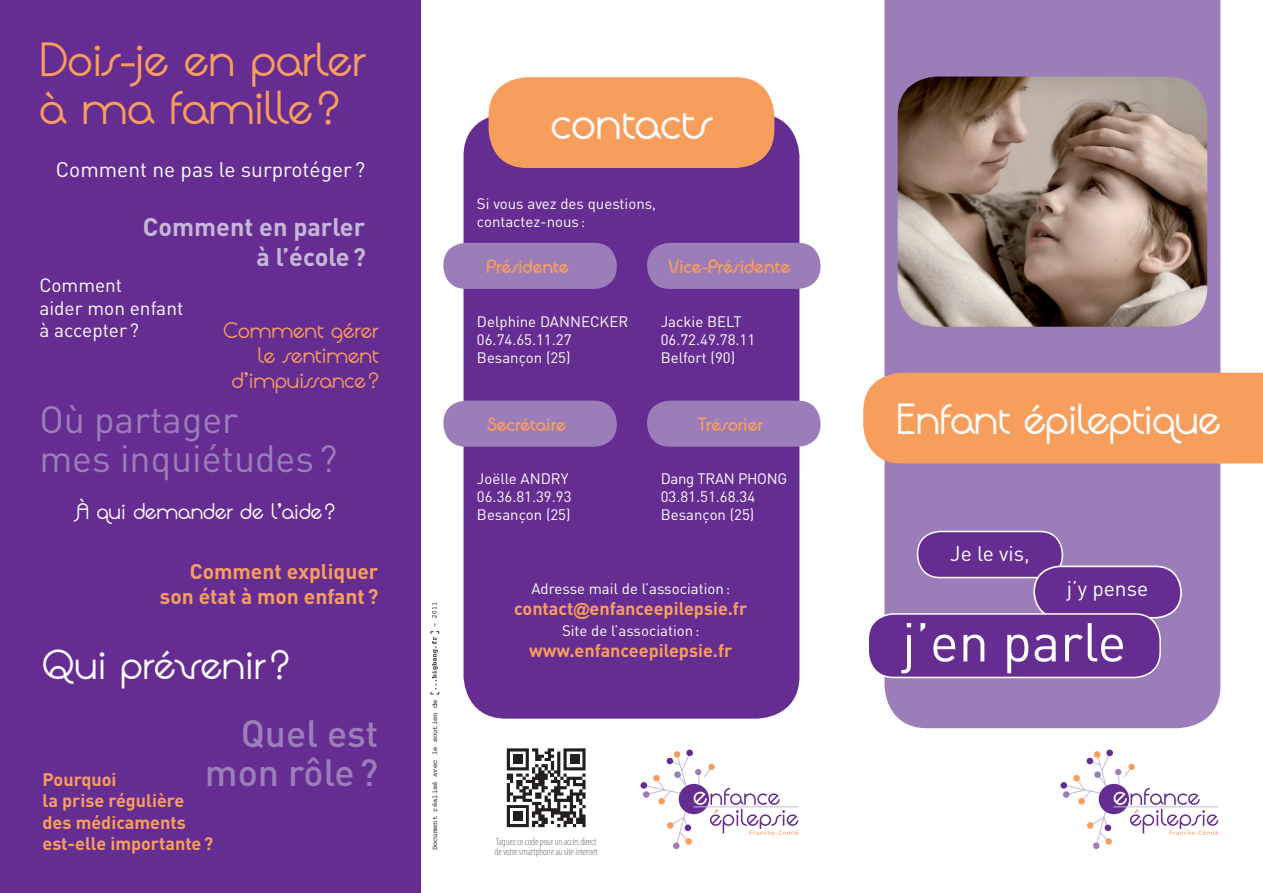
<style>
.page{position:relative;width:1263px;height:893px;background:#fff}
.page>*{position:absolute;margin:0;border:0;box-sizing:border-box;transform-origin:0 0}
.t1{font:54px "DIN";color:#fff}
.t2{font:44.4px "Quadranta";color:#f89e5d}
.t3{font:43.5px "Quadranta";color:#fff}
.t4{font:40.5px "Quadranta";letter-spacing:-.01em;color:#fff}
.t5{font:39px "Quadranta";color:#fff}
.t6{font:37.5px "DIN";color:#9b7eb9}
.t7{font:500 37.5px "DIN";color:#9b7eb9}
.t8{font:700 25.2px "DIN";color:#c6b7d8}
.t9{font:21px "DIN";color:#fff}
.t10{font:21px/25.2px "Quadranta";color:#f89e5d;text-align:right}
.t11{font:700 21px "DIN";color:#f89e5d}
.t12{font:21px "Quadranta";color:#fff}
.t13{font:19.05px "DIN";color:#fff}
.t14{font:700 18px/21.6px "DIN";color:#f89e5d}
.t15{font:700 18px "Quadranta";color:#f89e5d}
.t16{font:15px "DIN";color:#fff}
.t17{font:15px "DIN";letter-spacing:-.02em;color:#fff}
.t18{font:300 condensed 10.5px/10.5px "Myriad Pro";letter-spacing:-.01em;color:#6c6d70}
.t19{font:7.2px "Courier";color:#231f20}
.t20{font:6.45px "DIN";letter-spacing:.05em;color:#f68e5a}
.s1{font-family:"Arial";font-size:16.5px}
</style>
<div class="page">
<div style="left:463px;top:114px;width:336px;height:605px;background:#652d91;border-radius:43px"></div>
<div style="left:884px;top:0;width:336px;height:728px;background:#9b7eb9"></div>
<div style="left:443px;top:243px;width:174px;height:46px;background:#9b7eb9;border-radius:22px"></div>
<div style="left:443px;top:401px;width:174px;height:46px;background:#9b7eb9;border-radius:22px"></div>
<div style="left:647px;top:243px;width:173px;height:46px;background:#9b7eb9;border-radius:22px"></div>
<div style="left:647px;top:401px;width:173px;height:46px;background:#9b7eb9;border-radius:22px"></div>
<div style="left:863px;top:373px;width:400px;height:90px;background:#f89e5d"></div>
<div style="left:917px;top:531px;width:145px;height:47px;background:#652d91;border-radius:22px"></div>
<div style="left:917px;top:531px;width:146px;height:47px;border:2px solid #fff;border-radius:22px"></div>
<div style="left:0;top:0;width:421px;height:893px;background:#652d91"></div>
<svg style="left:1060px;top:782px;width:7px;height:7px"></svg>
<svg style="left:1063px;top:750px;width:155px;height:99px"></svg>
<svg style="left:640px;top:782px;width:7px;height:7px"></svg>
<svg style="left:643px;top:750px;width:155px;height:99px"></svg>
<img style="left:898px;top:77px;width:309px;height:250px">
<div style="left:489px;top:77px;width:285px;height:91px;background:#f89e5d;border-radius:38px"></div>
<div style="left:1034px;top:566px;width:147px;height:52px;background:#652d91;border-radius:26px"></div>
<div style="left:1033px;top:566px;width:149px;height:53px;border:2px solid #fff;border-radius:26px"></div>
<div style="left:868px;top:614px;width:292px;height:63px;background:#652d91;border-radius:26px"></div>
<div style="left:867px;top:613px;width:294px;height:65px;border:2px solid #fff;border-radius:26px"></div>
<svg style="left:431px;top:602px;width:8px;height:92px"></svg>
<svg style="left:506px;top:748px;width:80px;height:80px"></svg>
<svg style="left:507px;top:748px;width:78px;height:79px"></svg>
<p class="t2" style="left:39px;top:33px;width:327px">Dois-je en parler</p>
<p class="t2" style="left:39px;top:80px;width:301px">à ma famille?</p>
<p class="t9" style="left:56px;top:156px;width:311px">Comment ne pas le surprotéger ?</p>
<p class="t8" style="left:143px;top:210px;width:224px">Comment en parler</p>
<p class="t8" style="left:256px;top:241px;width:111px">à l’école?</p>
<p class="t13" style="left:39px;top:273px;width:84px">Comment</p>
<p class="t13" style="left:39px;top:296px;width:146px">aider mon enfant</p>
<p class="t13" style="left:39px;top:319px;width:101px">à accepter ?</p>
<p class="t10" style="left:224px;top:318px;width:156px">Comment gérer</p>
<p class="t10" style="left:232px;top:343px;width:148px">le sentiment d’impuissance?</p>
<p class="t6" style="left:39px;top:396px;width:200px">Où partager</p>
<p class="t6" style="left:39px;top:435px;width:299px">mes inquiétudes ?</p>
<p class="t12" style="left:77px;top:499px;width:259px">À qui demander de l’aide?</p>
<p class="t11" style="left:190px;top:557px;width:190px">Comment expliquer</p>
<p class="t11" style="left:160px;top:583px;width:220px">son état à mon enfant?</p>
<p class="t5" style="left:43px;top:640px;width:248px">Qui prévenir ?</p>
<p class="t7" style="left:241px;top:710px;width:139px">Quel est</p>
<p class="t14" style="left:43px;top:768px;width:75px">Pourquoi</p>
<p class="t7" style="left:205px;top:749px;width:175px">mon rôle?</p>
<p class="t14" style="left:43px;top:789px;width:172px">la prise régulière des médicaments est-elle importante?</p>
<p class="t19" style="left:429px;top:850px;width:153px;rotate:-90deg">Document réalisé avec le soutien de</p>
<p class="t3" style="left:551px;top:96px;width:163px">contacts</p>
<p class="t16" style="left:477px;top:194px;width:181px">Si vous avez des questions,</p>
<p class="t16" style="left:477px;top:212px;width:110px">contactez-nous :</p>
<p class="t15" style="left:486px;top:255px;width:84px">Présidente</p>
<p class="t15" style="left:669px;top:255px;width:123px">Vice-Présidente</p>
<p class="t16" style="left:477px;top:312px;width:153px">Delphine DANNECKER</p>
<p class="t16" style="left:477px;top:330px;width:96px">06.74.65.11.27</p>
<p class="t16" style="left:477px;top:348px;width:95px">Besançon (25)</p>
<p class="t16" style="left:661px;top:312px;width:82px">Jackie BELT</p>
<p class="t16" style="left:661px;top:330px;width:96px">06.72.49.78.11</p>
<p class="t16" style="left:661px;top:348px;width:76px">Belfort (90)</p>
<p class="t15" style="left:487px;top:413px;width:80px">Secrétaire</p>
<p class="t15" style="left:698px;top:413px;width:67px">Trésorier</p>
<p class="t16" style="left:477px;top:469px;width:93px">Joëlle ANDRY</p>
<p class="t16" style="left:477px;top:487px;width:96px">06.36.81.39.93</p>
<p class="t16" style="left:477px;top:505px;width:95px">Besançon (25)</p>
<p class="t17" style="left:661px;top:469px;width:128px">Dang TRAN PHONG</p>
<p class="t16" style="left:661px;top:487px;width:96px">03.81.51.68.34</p>
<p class="t16" style="left:661px;top:505px;width:95px">Besançon (25)</p>
<p class="t16" style="left:531px;top:579px;width:200px">Adresse mail de l’association:</p>
<p class="t14" style="left:514px;top:597px;width:235px">contact<span class="s1">@</span>enfanceepilepsie.fr</p>
<p class="t16" style="left:562px;top:621px;width:139px">Site de l’association:</p>
<p class="t14" style="left:529px;top:639px;width:205px">www.enfanceepilepsie.fr</p>
<p class="t4" style="left:896px;top:394px;width:326px">Enfant épileptique</p>
<p class="t9" style="left:950px;top:540px;width:81px">Je le vis,</p>
<p class="t9" style="left:1067px;top:575px;width:83px">j’y pense</p>
<p class="t1" style="left:902px;top:608px;width:226px">j’en parle</p>
<p class="t18" style="left:495px;top:836px;width:105px">Taguez ce code pour un accès direct de votre smartphone au site internet</p>
<p class="t20" style="left:749px;top:828px;width:51px">Franche-Comté</p>
<p class="t20" style="left:1169px;top:828px;width:51px">Franche-Comté</p>
</div>
